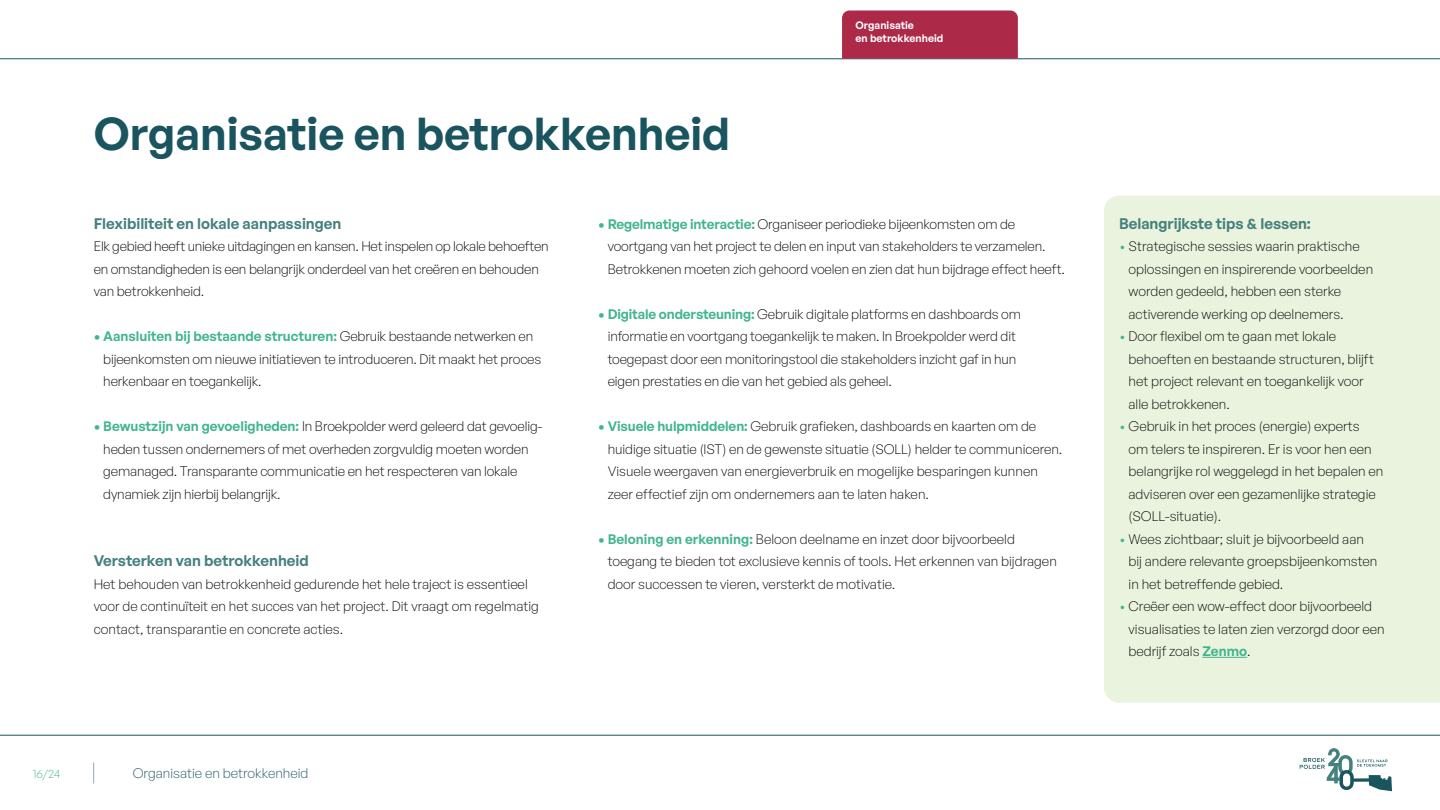
<style>
.page{position:relative;width:1440px;height:810px;background:#fff}
.page>*{position:absolute;margin:0;border:0;box-sizing:border-box;transform-origin:0 0}
.t1{font:600 45px "General Sans";color:#19545f}
.t2{font:600 15px "General Sans";color:#44807e}
.t3{font:300 13.5px/22.5px "General Sans";letter-spacing:-.01em;color:#000}
.t4{font:300 13.5px "General Sans";color:#19545f}
.t5{font:300 12px "General Sans";color:#42b58f}
.t6{font:600 10.5px/12.6px "General Sans";color:#fff}
.s1{font-weight:600;color:#42b58f}
.s2{color:#42b58f}
</style>
<div class="page">
<hr style="left:0;top:735px;width:1440px;height:1px;background:#19545f">
<hr style="left:0;top:59px;width:1440px;height:1px;background:#19545f">
<svg style="left:93px;top:762px;width:1px;height:22px"></svg>
<svg style="left:1300px;top:748px;width:92px;height:44px"></svg>
<div style="left:1104px;top:196px;width:336px;height:507px;background:#eaf3dd"></div>
<hr style="left:1202px;top:657px;width:45px;height:1px;background:#42b58f">
<div style="left:842px;top:10px;width:176px;height:49px;background:#ad2948"></div>
<h1 class="t1" style="left:94px;top:105px;width:638px">Organisatie en betrokkenheid</h1>
<p class="t6" style="left:856px;top:19px;width:89px">Organisatie<br>en betrokkenheid</p>
<p class="t2" style="left:94px;top:214px;width:249px">Flexibiliteit en lokale aanpassingen</p>
<p class="t3" style="left:94px;top:235px;width:457px">Elk gebied heeft unieke uitdagingen en kansen. Het inspelen op lokale behoeften en omstandigheden is een belangrijk onderdeel van het creëren en behouden van betrokkenheid.</p>
<p class="t3" style="left:103px;top:325px;width:440px;text-indent:-10px"><span class="s1">• Aansluiten bij bestaande structuren:</span> Gebruik bestaande netwerken en bijeenkomsten om nieuwe initiatieven te introduceren. Dit maakt het proces herkenbaar en toegankelijk.</p>
<p class="t3" style="left:103px;top:415px;width:441px;text-indent:-10px"><span class="s1">• Bewustzijn van gevoeligheden:</span> In Broekpolder werd geleerd dat gevoelig&shy;heden tussen ondernemers of met overheden zorgvuldig moeten worden gemanaged. Transparante communicatie en het respecteren van lokale dynamiek zijn hierbij belangrijk.</p>
<p class="t2" style="left:94px;top:551px;width:217px">Versterken van betrokkenheid</p>
<p class="t3" style="left:94px;top:572px;width:447px">Het behouden van betrokkenheid gedurende het hele traject is essentieel voor de continuïteit en het succes van het project. Dit vraagt om regelmatig contact, transparantie en concrete acties.</p>
<p class="t3" style="left:608px;top:212px;width:459px;text-indent:-10px"><span class="s1">• Regelmatige interactie:</span> Organiseer periodieke bijeenkomsten om de voortgang van het project te delen en input van stakeholders te verzamelen.<br>Betrokkenen moeten zich gehoord voelen en zien dat hun bijdrage effect heeft.</p>
<p class="t3" style="left:608px;top:302px;width:415px;text-indent:-10px"><span class="s1">• Digitale ondersteuning:</span> Gebruik digitale platforms en dashboards om informatie en voortgang toegankelijk te maken. In Broekpolder werd dit toegepast door een monitoringstool die stakeholders inzicht gaf in hun eigen prestaties en die van het gebied als geheel.</p>
<p class="t3" style="left:608px;top:415px;width:456px;text-indent:-10px"><span class="s1">• Visuele hulpmiddelen:</span> Gebruik grafieken, dashboards en kaarten om de huidige situatie (IST) en de gewenste situatie (SOLL) helder te communiceren.<br>Visuele weergaven van energieverbruik en mogelijke besparingen kunnen zeer effectief zijn om ondernemers aan te laten haken.</p>
<p class="t3" style="left:608px;top:527px;width:451px;text-indent:-10px"><span class="s1">• Beloning en erkenning:</span> Beloon deelname en inzet door bijvoorbeeld toegang te bieden tot exclusieve kennis of tools. Het erkennen van bijdragen door successen te vieren, versterkt de motivatie.</p>
<p class="t5" style="left:33px;top:766px;width:29px">16/24</p>
<p class="t4" style="left:133px;top:764px;width:177px">Organisatie en betrokkenheid</p>
<p class="t2" style="left:1119px;top:214px;width:193px">Belangrijkste tips &amp; lessen:</p>
<p class="t3" style="left:1129px;top:235px;width:246px;text-indent:-10px"><span class="s2">•</span> Strategische sessies waarin praktische oplossingen en inspirerende voorbeelden worden gedeeld, hebben een sterke activerende werking op deelnemers.</p>
<p class="t3" style="left:1129px;top:325px;width:247px;text-indent:-10px"><span class="s2">•</span> Door flexibel om te gaan met lokale behoeften en bestaande structuren, blijft het project relevant en toegankelijk voor alle betrokkenen.</p>
<p class="t3" style="left:1129px;top:415px;width:256px;text-indent:-10px"><span class="s2">•</span> Gebruik in het proces (energie) experts<br>om telers te inspireren. Er is voor hen een belangrijke rol weggelegd in het bepalen en adviseren over een gezamenlijke strategie (SOLL-situatie).</p>
<p class="t3" style="left:1129px;top:527px;width:250px;text-indent:-10px"><span class="s2">•</span> Wees zichtbaar; sluit je bijvoorbeeld aan bij andere relevante groepsbijeenkomsten in het betreffende gebied.</p>
<p class="t3" style="left:1129px;top:595px;width:258px;text-indent:-10px"><span class="s2">•</span> Creëer een wow-effect door bijvoorbeeld visualisaties te laten zien verzorgd door een bedrijf zoals <span class="s1">Zenmo</span>.</p>
</div>
